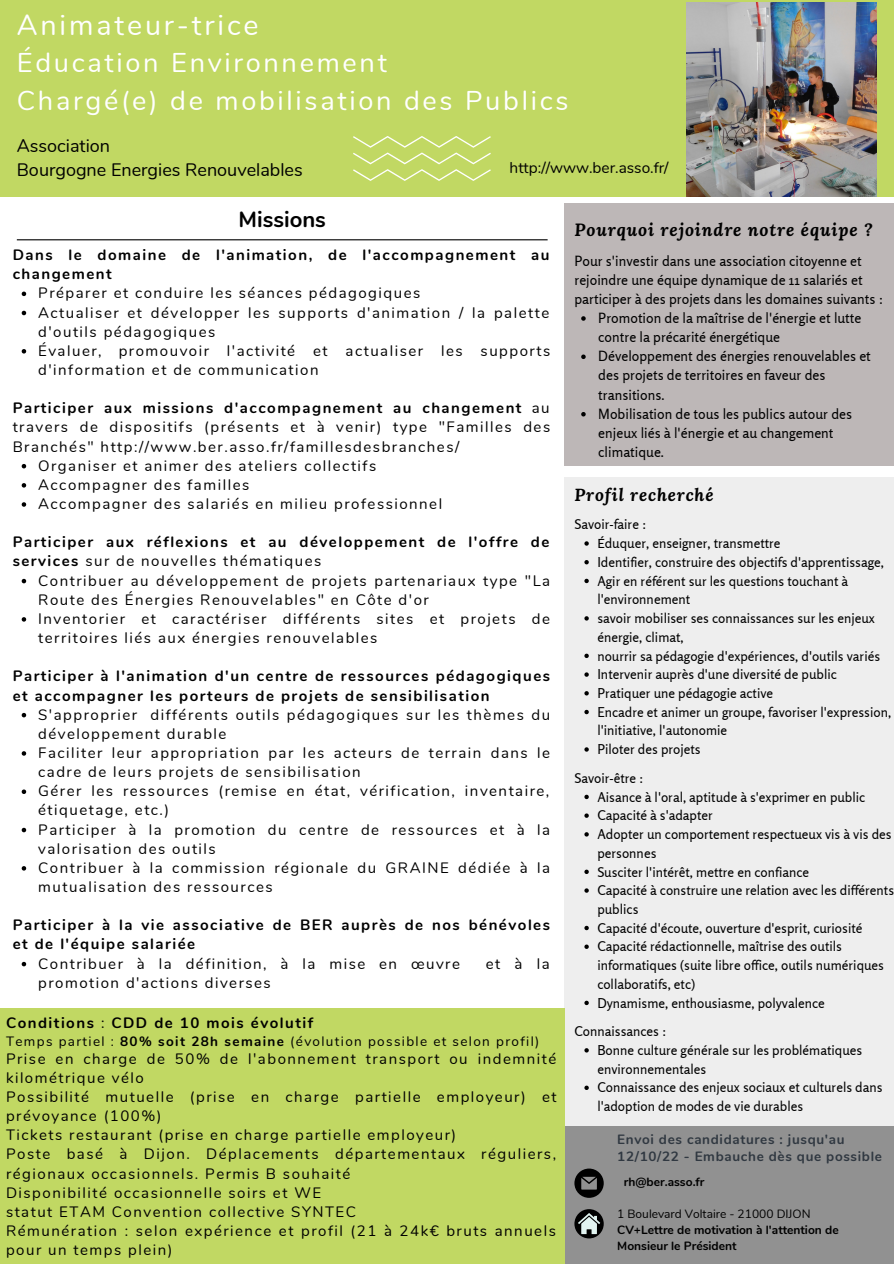
<style>
.page{position:relative;width:894px;height:1264px;background:#fff}
.page>*{position:absolute;margin:0;border:0;box-sizing:border-box;transform-origin:0 0}
.t1{font:28.65px "Nunito";letter-spacing:.1em;color:#fff}
.t2{font:27.15px/37.2px "Nunito";letter-spacing:.1em;color:#fff}
.t3{font:700 22.05px "Nunito";color:#000}
.t4{font:18px/24.8px "Nunito";color:#000}
.t5{font:italic 700 17.55px "Lora";letter-spacing:.05em;color:#000}
.t6{font:italic 700 17.4px "Lora";letter-spacing:.05em;color:#000}
.t7{font:15.45px "Nunito";color:#000}
.t8{font:15px/19.2px "Nunito";letter-spacing:.1em;color:#000}
.t9{font:700 15px/19.2px "Nunito";letter-spacing:.1em;color:#000}
.t10{font:14.1px/19.2px "Rosario";color:#000}
.t11{font:13.5px/18.8px "Rosario";color:#000}
.t12{font:13.5px "Nunito";letter-spacing:.1em;color:#000}
.t13{font:700 13.5px/16.8px "Nunito";letter-spacing:.05em;color:#303841}
.t14{font:700 12px/15.9px "Nunito";color:#000}
.t15{font:12px "Nunito";color:#000}
.s1{font-weight:700}
.s2{font-weight:400}
</style>
<div class="page">
<div style="left:0;top:0;width:893px;height:196px;background:#c1d863"></div>
<div style="left:564px;top:1114px;width:329px;height:149px;background:#919191"></div>
<svg style="left:353px;top:136px;width:137px;height:45px"></svg>
<svg style="left:574px;top:1168px;width:29px;height:29px"></svg>
<svg style="left:574px;top:1209px;width:29px;height:29px"></svg>
<svg style="left:577px;top:1212px;width:23px;height:21px"></svg>
<hr style="left:17px;top:239px;width:530px;height:1px;background:#000">
<img style="left:686px;top:2px;width:190px;height:195px">
<div style="left:564px;top:203px;width:329px;height:263px;background:#bdb7b7"></div>
<div style="left:564px;top:477px;width:329px;height:649px;background:#eee"></div>
<svg style="left:22px;top:291px;width:4px;height:5px"></svg>
<svg style="left:22px;top:311px;width:4px;height:4px"></svg>
<svg style="left:22px;top:349px;width:4px;height:4px"></svg>
<svg style="left:22px;top:464px;width:4px;height:4px"></svg>
<svg style="left:22px;top:483px;width:4px;height:4px"></svg>
<svg style="left:22px;top:502px;width:4px;height:5px"></svg>
<svg style="left:22px;top:579px;width:4px;height:4px"></svg>
<svg style="left:22px;top:617px;width:4px;height:4px"></svg>
<svg style="left:22px;top:713px;width:4px;height:4px"></svg>
<svg style="left:22px;top:751px;width:4px;height:4px"></svg>
<svg style="left:22px;top:789px;width:4px;height:5px"></svg>
<svg style="left:22px;top:827px;width:4px;height:5px"></svg>
<svg style="left:22px;top:866px;width:4px;height:4px"></svg>
<svg style="left:22px;top:961px;width:4px;height:5px"></svg>
<div style="left:0;top:1007px;width:564px;height:256px;background:#c1d863"></div>
<svg style="left:581px;top:316px;width:4px;height:5px"></svg>
<svg style="left:581px;top:354px;width:4px;height:5px"></svg>
<svg style="left:581px;top:412px;width:4px;height:4px"></svg>
<svg style="left:584px;top:541px;width:4px;height:4px"></svg>
<svg style="left:584px;top:560px;width:4px;height:4px"></svg>
<svg style="left:584px;top:578px;width:4px;height:5px"></svg>
<svg style="left:584px;top:616px;width:4px;height:4px"></svg>
<svg style="left:584px;top:653px;width:4px;height:5px"></svg>
<svg style="left:584px;top:672px;width:4px;height:4px"></svg>
<svg style="left:584px;top:691px;width:4px;height:4px"></svg>
<svg style="left:584px;top:710px;width:4px;height:4px"></svg>
<svg style="left:584px;top:747px;width:4px;height:4px"></svg>
<svg style="left:584px;top:794px;width:4px;height:5px"></svg>
<svg style="left:584px;top:813px;width:4px;height:4px"></svg>
<svg style="left:584px;top:832px;width:4px;height:4px"></svg>
<svg style="left:584px;top:869px;width:4px;height:5px"></svg>
<svg style="left:584px;top:888px;width:4px;height:4px"></svg>
<svg style="left:584px;top:925px;width:4px;height:5px"></svg>
<svg style="left:584px;top:944px;width:4px;height:4px"></svg>
<svg style="left:584px;top:1000px;width:4px;height:5px"></svg>
<svg style="left:584px;top:1048px;width:4px;height:4px"></svg>
<svg style="left:584px;top:1085px;width:4px;height:4px"></svg>
<h1 class="t1" style="left:17px;top:6px;width:243px">Animateur-trice</h1>
<h2 class="t2" style="left:17px;top:45px;width:553px">Éducation Environnement<br>Chargé(e) de mobilisation des Publics</h2>
<p class="t4" style="left:17px;top:133px;width:287px">Association<br>Bourgogne Energies Renouvelables</p>
<h3 class="t3" style="left:238px;top:204px;width:89px">Missions</h3>
<p class="t7" style="left:509px;top:157px;width:160px">http://www.ber.asso.fr/</p>
<p class="t5" style="left:574px;top:218px;width:299px">Pourquoi rejoindre notre équipe ?</p>
<p class="t9" style="left:13px;top:245px;width:538px">Dans le domaine de l'animation, de l'accompagnement au changement</p>
<p class="t8" style="left:38px;top:284px;width:513px">Préparer et conduire les séances pédagogiques<br>Actualiser et développer les supports d'animation / la palette d'outils pédagogiques<br>Évaluer, promouvoir l'activité et actualiser les supports d'information et de communication</p>
<p class="t8" style="left:13px;top:399px;width:539px;text-align:justify"><span class="s1">Participer aux missions d'accompagnement au changement</span> au travers de dispositifs (présents et à venir) type "Familles des Branchés" http://www.ber.asso.fr/famillesdesbranches/</p>
<p class="t8" style="left:38px;top:456px;width:405px">Organiser et animer des ateliers collectifs<br>Accompagner des familles<br>Accompagner des salariés en milieu professionnel</p>
<p class="t9" style="left:13px;top:533px;width:538px">Participer aux réflexions et au développement de l'offre de services <span class="s2">sur de nouvelles thématiques</span></p>
<p class="t8" style="left:38px;top:571px;width:513px">Contribuer au développement de projets partenariaux type "La Route des Énergies Renouvelables" en Côte d'or<br>Inventorier et caractériser différents sites et projets de territoires liés aux énergies renouvelables</p>
<p class="t9" style="left:13px;top:666px;width:538px">Participer à l'animation d'un centre de ressources pédagogiques et accompagner les porteurs de projets de sensibilisation</p>
<p class="t8" style="left:38px;top:705px;width:513px">S'approprier différents outils pédagogiques sur les thèmes du développement durable<br>Faciliter leur appropriation par les acteurs de terrain dans le cadre de leurs projets de sensibilisation<br>Gérer les ressources (remise en état, vérification, inventaire, étiquetage, etc.)<br>Participer à la promotion du centre de ressources et à la valorisation des outils<br>Contribuer à la commission régionale du GRAINE dédiée à la mutualisation des ressources</p>
<p class="t9" style="left:13px;top:915px;width:538px">Participer à la vie associative de BER auprès de nos bénévoles et de l'équipe salariée</p>
<p class="t8" style="left:38px;top:954px;width:423px">Contribuer à la définition, à la mise en œuvre</p>
<p class="t8" style="left:485px;top:954px;width:65px">et à la</p>
<p class="t8" style="left:38px;top:973px;width:234px">promotion d'actions diverses</p>
<p class="t9" style="left:6px;top:1013px;width:308px">Conditions <span class="s2">:</span> CDD de 10 mois évolutif</p>
<p class="t12" style="left:6px;top:1031px;width:534px">Temps partiel : <span class="s1">80% soit 28h semaine</span> (évolution possible et selon profil)</p>
<p class="t8" style="left:6px;top:1049px;width:552px">Prise en charge de 50% de l'abonnement transport ou indemnité kilométrique vélo<br>Possibilité mutuelle (prise en charge partielle employeur) et prévoyance (100%)<br>Tickets restaurant (prise en charge partielle employeur)<br>Poste basé à Dijon. Déplacements départementaux réguliers, régionaux occasionnels. Permis B souhaité<br>Disponibilité occasionnelle soirs et WE<br>statut ETAM Convention collective SYNTEC<br>Rémunération : selon expérience et profil (21 à 24k€ bruts annuels pour un temps plein)</p>
<p class="t10" style="left:574px;top:251px;width:310px">Pour s'investir dans une association citoyenne et rejoindre une équipe dynamique de 11 salariés et participer à des projets dans les domaines suivants :</p>
<p class="t10" style="left:598px;top:308px;width:274px">Promotion de la maîtrise de l'énergie et lutte contre la précarité énergétique Développement des énergies renouvelables et des projets de territoires en faveur des transitions.<br>Mobilisation de tous les publics autour des enjeux liés à l'énergie et au changement climatique.</p>
<p class="t6" style="left:574px;top:483px;width:141px">Profil recherché</p>
<p class="t11" style="left:597px;top:534px;width:295px">Éduquer, enseigner, transmettre<br>Identifier, construire des objectifs d'apprentissage, Agir en référent sur les questions touchant à l'environnement<br>savoir mobiliser ses connaissances sur les enjeux énergie, climat,<br>nourrir sa pédagogie d'expériences, d'outils variés Intervenir auprès d'une diversité de public Pratiquer une pédagogie active<br>Encadre et animer un groupe, favoriser l'expression, l'initiative, l'autonomie<br>Piloter des projets</p>
<p class="t11" style="left:597px;top:787px;width:298px">Aisance à l'oral, aptitude à s'exprimer en public Capacité à s'adapter<br>Adopter un comportement respectueux vis à vis des personnes<br>Susciter l'intérêt, mettre en confiance<br>Capacité à construire une relation avec les différents publics<br>Capacité d'écoute, ouverture d'esprit, curiosité Capacité rédactionnelle, maîtrise des outils informatiques (suite libre office, outils numériques collaboratifs, etc)<br>Dynamisme, enthousiasme, polyvalence</p>
<p class="t11" style="left:597px;top:1040px;width:287px">Bonne culture générale sur les problématiques environnementales<br>Connaissance des enjeux sociaux et culturels dans l'adoption de modes de vie durables</p>
<p class="t11" style="left:574px;top:515px;width:74px">Savoir-faire :</p>
<p class="t11" style="left:574px;top:768px;width:71px">Savoir-être :</p>
<p class="t11" style="left:574px;top:1021px;width:94px">Connaissances :</p>
<p class="t13" style="left:617px;top:1131px;width:266px">Envoi des candidatures : jusqu'au<br>12/10/22 - Embauche dès que possible</p>
<p class="t14" style="left:623px;top:1174px;width:82px">rh@ber.asso.fr</p>
<p class="t15" style="left:617px;top:1206px;width:195px">1 Boulevard Voltaire - 21000 DIJON</p>
<p class="t14" style="left:617px;top:1222px;width:223px">CV+Lettre de motivation à l'attention de<br>Monsieur le Président</p>
</div>
